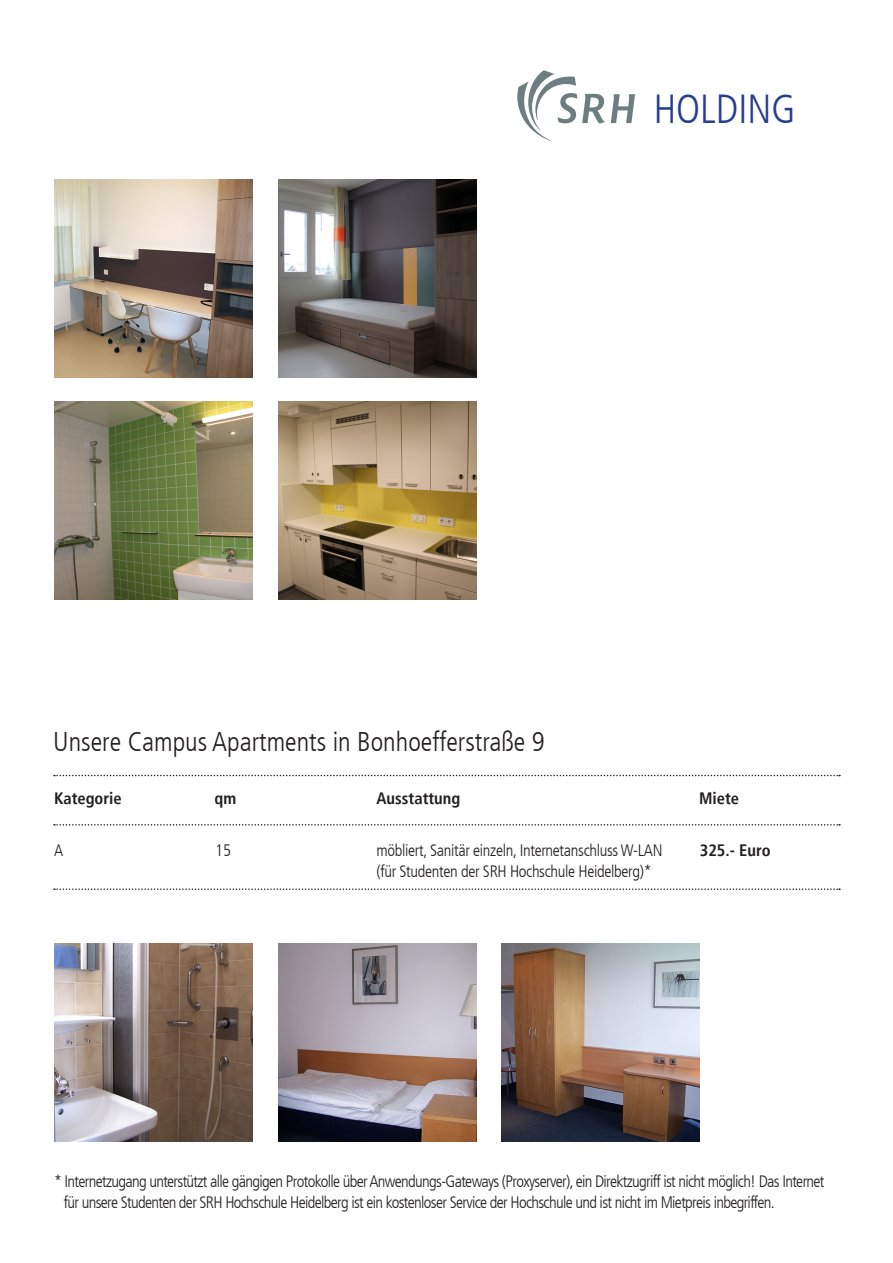
<style>
.page{position:relative;width:893px;height:1263px;background:#fff}
.page>*{position:absolute;margin:0;border:0;box-sizing:border-box;transform-origin:0 0}
.t1{font:300 condensed 40.5px "Frutiger LT";color:#253f8e}
.t2{font:300 condensed 27px "Frutiger LT";color:#231f20}
.t3{font:300 condensed 16.5px/21px "Frutiger LT";letter-spacing:-.04em;color:#231f20}
.t4{font:300 condensed 16.5px/21px "Frutiger LT";letter-spacing:-.02em;color:#231f20}
.t5{font:700 condensed 16.5px "Frutiger LT";color:#231f20}
</style>
<div class="page">
<svg style="left:54px;top:775px;width:786px;height:1px"></svg>
<svg style="left:54px;top:824px;width:786px;height:1px"></svg>
<svg style="left:54px;top:888px;width:786px;height:2px"></svg>
<img style="left:55px;top:944px;width:197px;height:197px">
<img style="left:278px;top:943px;width:198px;height:198px">
<img style="left:502px;top:944px;width:198px;height:198px">
<svg style="left:611px;top:94px;width:24px;height:29px"></svg>
<svg style="left:517px;top:70px;width:88px;height:71px"></svg>
<img style="left:55px;top:401px;width:197px;height:198px">
<img style="left:278px;top:401px;width:198px;height:199px">
<img style="left:55px;top:180px;width:197px;height:197px">
<img style="left:278px;top:180px;width:198px;height:198px">
<p class="t1" style="left:654px;top:86px;width:143px">HOLDING</p>
<p class="t2" style="left:53px;top:726px;width:493px">Unsere Campus Apartments in Bonhoefferstraße 9</p>
<p class="t5" style="left:54px;top:789px;width:69px">Kategorie</p>
<p class="t5" style="left:214px;top:789px;width:23px">qm</p>
<p class="t5" style="left:376px;top:789px;width:85px">Ausstattung</p>
<p class="t5" style="left:699px;top:789px;width:42px">Miete</p>
<p class="t3" style="left:54px;top:840px;width:11px">A</p>
<p class="t3" style="left:215px;top:840px;width:17px">15</p>
<p class="t4" style="left:376px;top:840px;width:288px">möbliert, Sanitär einzeln, Internetanschluss W-LAN (für Studenten der SRH Hochschule Heidelberg)*</p>
<p class="t5" style="left:700px;top:841px;width:72px">325.- Euro</p>
<p class="t3" style="left:64px;top:1171px;width:762px;text-indent:-10px">* Internetzugang unterstützt alle gängigen Protokolle über Anwendungs-Gateways (Proxyserver), ein Direktzugriff ist nicht möglich! Das Internet für unsere Studenten der SRH Hochschule Heidelberg ist ein kostenloser Service der Hochschule und ist nicht im Mietpreis inbegriffen.</p>
</div>
